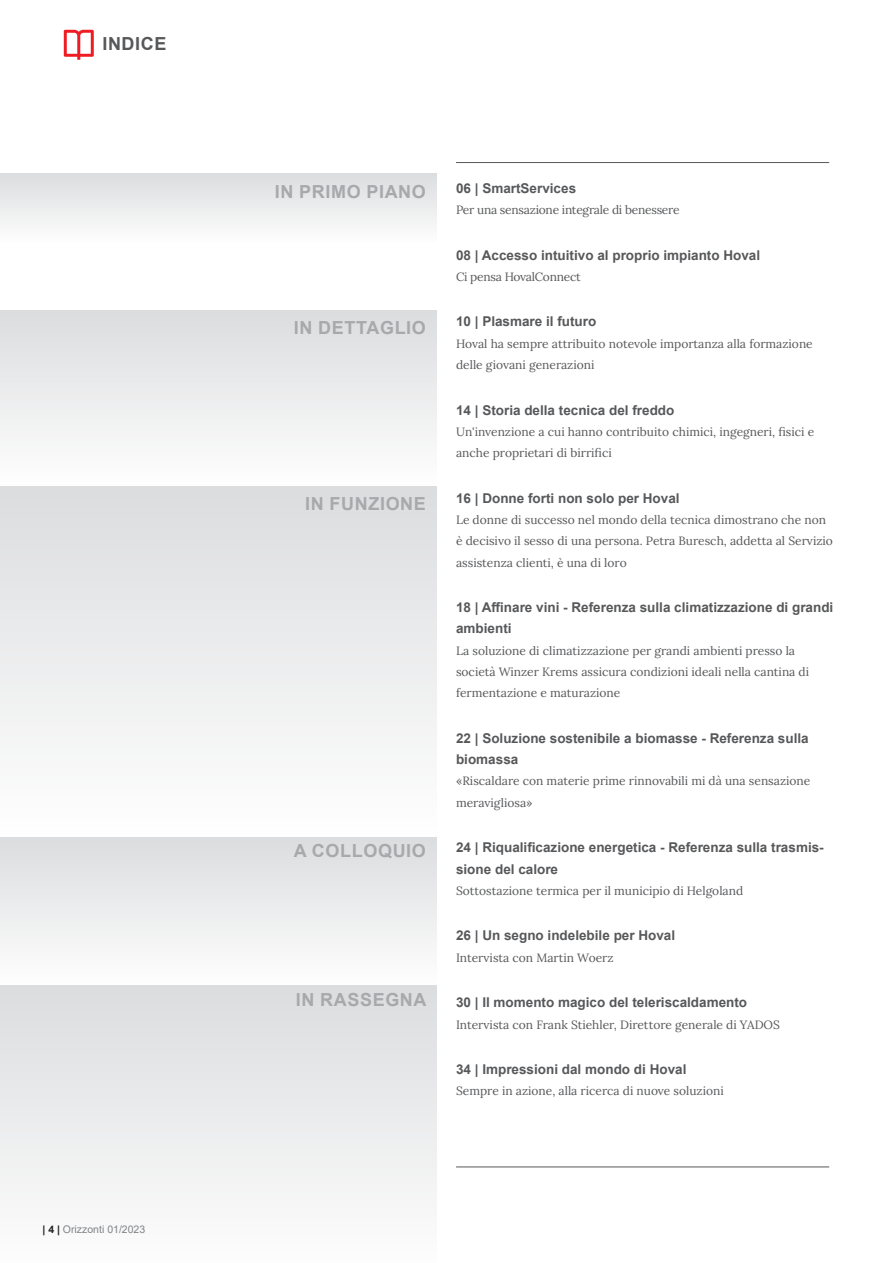
<style>
.page{position:relative;width:893px;height:1263px;background:#fff}
.page>*{position:absolute;margin:0;border:0;box-sizing:border-box;transform-origin:0 0}
.t1{font:700 18px "Arial";letter-spacing:.035em;color:#a8a9ad}
.t2{font:700 18px "Arial";letter-spacing:.035em;color:#57585a}
.t3{font:700 13.5px/21.3px "Arial";color:#57585a}
.t4{font:12px/21.3px "Lora";color:#57585a}
.t5{font:12px "Lora";letter-spacing:-.02em;color:#57585a}
.t6{font:10.5px "Arial";color:#808285}
.s1{font-weight:700;color:#231f20}
</style>
<div class="page">
<div style="left:0;top:174px;width:437px;height:69px;background:linear-gradient(to bottom,#dcdddf,#fefefe)"></div>
<div style="left:0;top:310px;width:437px;height:176px;background:linear-gradient(to bottom,#dbdcde,#fefefe)"></div>
<div style="left:0;top:486px;width:437px;height:351px;background:linear-gradient(to bottom,#dbdcde,#fefefe)"></div>
<div style="left:0;top:837px;width:437px;height:149px;background:linear-gradient(to bottom,#dbdcde,#fefefe)"></div>
<div style="left:0;top:986px;width:437px;height:277px;background:linear-gradient(to bottom,#dcdddf,#fdfdfd)"></div>
<hr style="left:456px;top:162px;width:373px;height:1px;background:#57585a">
<hr style="left:456px;top:1166px;width:373px;height:1px;background:#57585a">
<svg style="left:64px;top:30px;width:30px;height:30px"></svg>
<h1 class="t2" style="left:102px;top:31px;width:66px">INDICE</h1>
<p class="t6" style="left:43px;top:1222px;width:104px"><span class="s1">| 4 |</span> Orizzonti 01/2023</p>
<h1 class="t1" style="left:275px;top:179px;width:152px">IN PRIMO PIANO</h1>
<h1 class="t1" style="left:294px;top:315px;width:133px">IN DETTAGLIO</h1>
<h1 class="t1" style="left:305px;top:491px;width:122px">IN FUNZIONE</h1>
<h1 class="t1" style="left:294px;top:838px;width:134px">A COLLOQUIO</h1>
<h1 class="t1" style="left:296px;top:986px;width:132px">IN RASSEGNA</h1>
<p class="t3" style="left:456px;top:177px;width:122px">06 | SmartServices</p>
<p class="t5" style="left:456px;top:201px;width:225px">Per una sensazione integrale di benessere</p>
<p class="t3" style="left:456px;top:244px;width:306px">08 | Accesso intuitivo al proprio impianto Hoval</p>
<p class="t5" style="left:456px;top:267px;width:126px">Ci pensa HovalConnect</p>
<p class="t3" style="left:456px;top:311px;width:142px">10 | Plasmare il futuro</p>
<p class="t4" style="left:456px;top:332px;width:358px">Hoval ha sempre attribuito notevole importanza alla formazione delle giovani generazioni</p>
<p class="t3" style="left:456px;top:399px;width:220px">14 | Storia della tecnica del freddo</p>
<p class="t4" style="left:456px;top:420px;width:360px">Un'invenzione a cui hanno contribuito chimici, ingegneri, fisici e anche proprietari di birrifici</p>
<p class="t3" style="left:456px;top:487px;width:225px">16 | Donne forti non solo per Hoval</p>
<p class="t4" style="left:456px;top:508px;width:378px">Le donne di successo nel mondo della tecnica dimostrano che non è decisivo il sesso di una persona. Petra Buresch, addetta al Servizio assistenza clienti, è una di loro</p>
<p class="t3" style="left:456px;top:597px;width:379px">18 | Affinare vini - Referenza sulla climatizzazione di grandi ambienti</p>
<p class="t4" style="left:456px;top:639px;width:355px">La soluzione di climatizzazione per grandi ambienti presso la società Winzer Krems assicura condizioni ideali nella cantina di fermentazione e maturazione</p>
<p class="t3" style="left:456px;top:728px;width:354px">22 | Soluzione sostenibile a biomasse - Referenza sulla biomassa</p>
<p class="t4" style="left:456px;top:770px;width:356px">«Riscaldare con materie prime rinnovabili mi dà una sensazione meravigliosa»</p>
<p class="t3" style="left:456px;top:837px;width:369px">24 | Riqualificazione energetica - Referenza sulla trasmis&shy;sione del calore</p>
<p class="t4" style="left:456px;top:879px;width:289px">Sottostazione termica per il municipio di Helgoland</p>
<p class="t3" style="left:456px;top:925px;width:221px">26 | Un segno indelebile per Hoval</p>
<p class="t4" style="left:456px;top:946px;width:159px">Intervista con Martin Woerz</p>
<p class="t3" style="left:456px;top:992px;width:293px">30 | Il momento magico del teleriscaldamento</p>
<p class="t4" style="left:456px;top:1013px;width:325px">Intervista con Frank Stiehler, Direttore generale di YADOS</p>
<p class="t3" style="left:456px;top:1059px;width:232px">34 | Impressioni dal mondo di Hoval</p>
<p class="t4" style="left:456px;top:1080px;width:269px">Sempre in azione, alla ricerca di nuove soluzioni</p>
</div>
